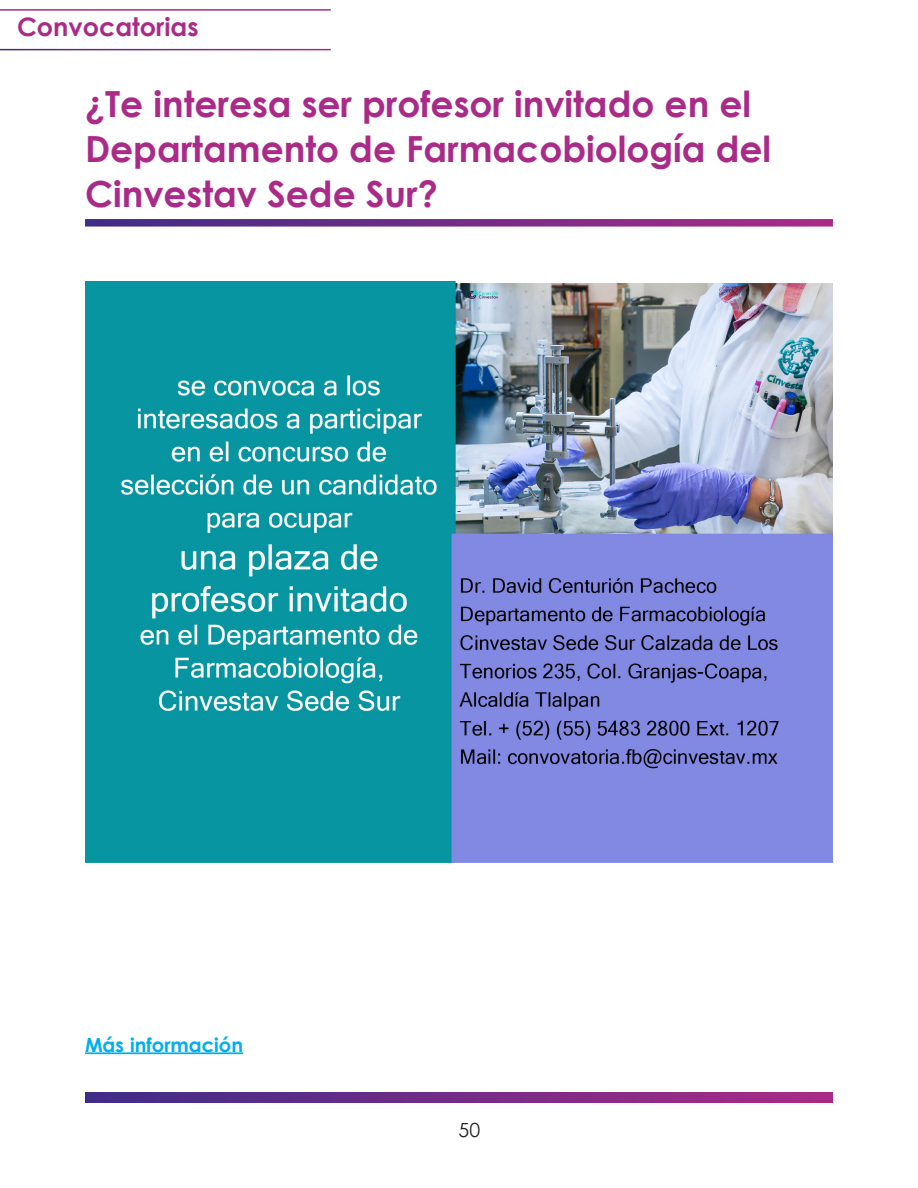
<style>
.page{position:relative;width:918px;height:1188px;background:#fff}
.page>*{position:absolute;margin:0;border:0;box-sizing:border-box;transform-origin:0 0}
.cabeza1Convocatorias{font:700 36px/45px "Century Gothic";color:#aa2b87}
.t1{font:700 25.5px "Century Gothic";color:#aa2b87}
.cuerpoArticulos_sin{font:700 19.5px "Century Gothic";color:#00aeef}
.t2{font:19.5px "Century Gothic";color:#231f20}
</style>
<div class="page">
<hr style="left:0;top:9px;width:331px;height:2px;background:#aa2b87">
<svg style="left:85px;top:1093px;width:748px;height:10px;background:#732c87"></svg>
<hr style="left:85px;top:1052px;width:158px;height:2px;background:#00aeef">
<img style="left:85px;top:281px;width:748px;height:581px">
<svg style="left:85px;top:219px;width:748px;height:8px;background:#7c398e"></svg>
<p class="t1" style="left:17px;top:8px;width:183px">Convocatorias</p>
<p class="cabeza1Convocatorias" style="left:85px;top:79px;width:688px">¿Te interesa ser profesor invitado en el<br>Departamento de Farmacobiología del<br>Cinvestav Sede Sur?</p>
<p class="cuerpoArticulos_sin" style="left:85px;top:1030px;width:160px">Más información</p>
<p class="t2" style="left:459px;top:1116px;width:23px">50</p>
</div>
